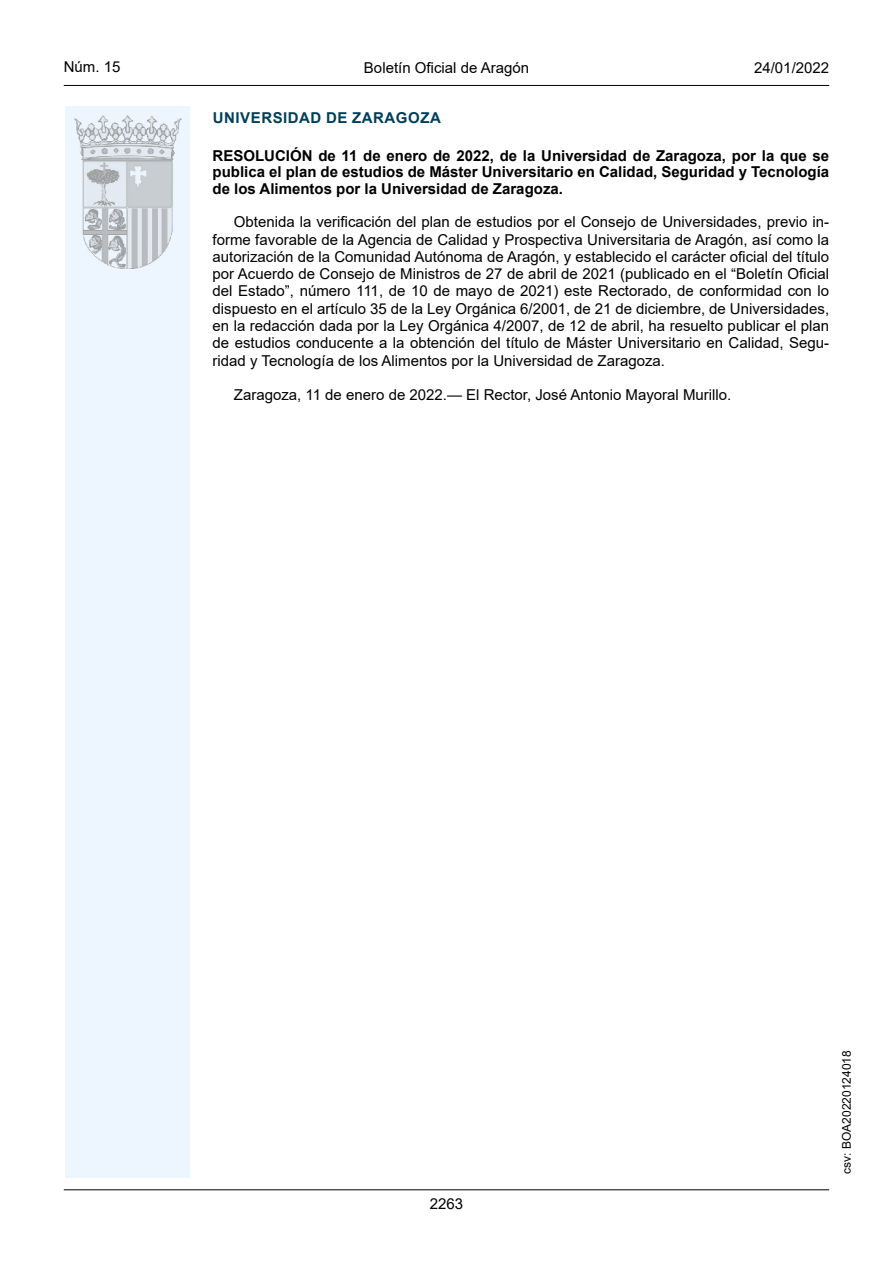
<style>
.page{position:relative;width:893px;height:1263px;background:#fff}
.page>*{position:absolute;margin:0;border:0;box-sizing:border-box;transform-origin:0 0}
.inicio_de_parrafo{font:15px/17.2px "Arial";color:#000;text-align:justify}
.Titulo_text{font:700 15px/16.5px "Arial";color:#000;text-align:justify}
.estilo_head-c{font:15px "Arial";color:#000}
.emisor_text{font:700 15px "Arial";letter-spacing:.035em;color:#003f58}
.estilo_head-d{font:15px "Arial MT2";color:#000}
.estilo_head-i{font:15px "Arial MT2";color:#000}
.numero_pagina{font:15px "Arial MT2";color:#000}
.estilo_head-i-2{font:12px "Arial MT2";color:#000}
</style>
<div class="page">
<div style="left:65px;top:106px;width:125px;height:1072px;background:#edf6fe"></div>
<img style="left:75px;top:115px;width:106px;height:153px">
<hr style="left:64px;top:85px;width:765px;height:1px;background:#000">
<hr style="left:64px;top:1189px;width:765px;height:1px;background:#000">
<p class="estilo_head-i" style="left:64px;top:57px;width:58px">Núm. 15</p>
<p class="estilo_head-c" style="left:364px;top:57px;width:167px">Boletín Oficial de Aragón</p>
<p class="estilo_head-d" style="left:754px;top:57px;width:77px">24/01/2022</p>
<h5 class="emisor_text" style="left:213px;top:107px;width:229px">UNIVERSIDAD DE ZARAGOZA</h5>
<p class="Titulo_text" style="left:213px;top:147px;width:618px">RESOLUCIÓN de 11 de enero de 2022, de la Universidad de Zaragoza, por la que se publica el plan de estudios de Máster Universitario en Calidad, Seguridad y Tecnología de los Alimentos por la Universidad de Zaragoza.</p>
<p class="inicio_de_parrafo" style="left:213px;top:213px;width:618px;text-indent:21px">Obtenida la verificación del plan de estudios por el Consejo de Universidades, previo in&shy;forme favorable de la Agencia de Calidad y Prospectiva Universitaria de Aragón, así como la autorización de la Comunidad Autónoma de Aragón, y establecido el carácter oficial del título por Acuerdo de Consejo de Ministros de 27 de abril de 2021 (publicado en el “Boletín Oficial del Estado”, número 111, de 10 de mayo de 2021) este Rectorado, de conformidad con lo dispuesto en el artículo 35 de la Ley Orgánica 6/2001, de 21 de diciembre, de Universidades, en la redacción dada por la Ley Orgánica 4/2007, de 12 de abril, ha resuelto publicar el plan de estudios conducente a la obtención del título de Máster Universitario en Calidad, Segu&shy;ridad y Tecnología de los Alimentos por la Universidad de Zaragoza.</p>
<p class="inicio_de_parrafo" style="left:234px;top:386px;width:499px">Zaragoza, 11 de enero de 2022.— El Rector, José Antonio Mayoral Murillo.</p>
<p class="numero_pagina" style="left:430px;top:1193px;width:35px">2263</p>
<p class="estilo_head-i-2" style="left:838px;top:1174px;width:125px;rotate:-90deg">csv: BOA20220124018</p>
</div>
